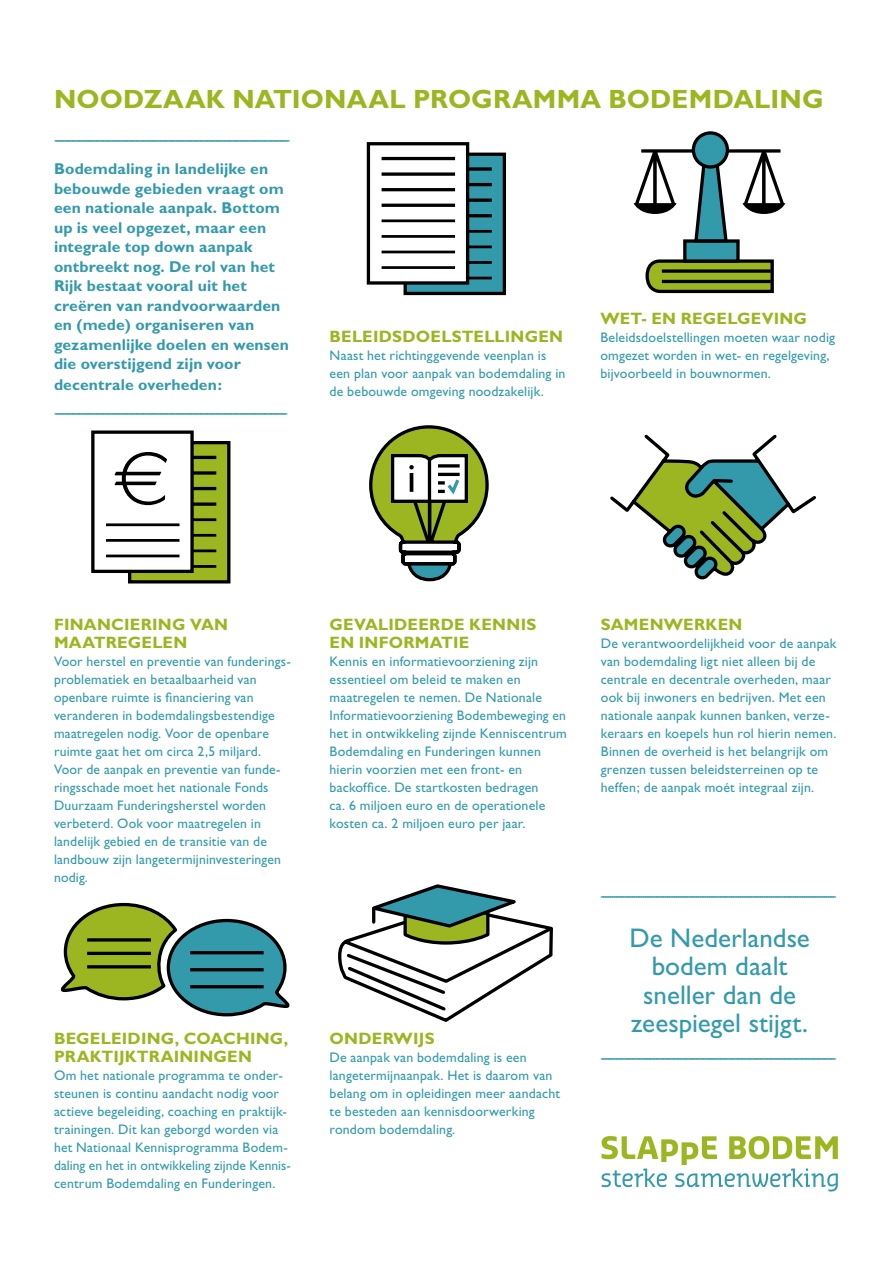
<style>
.page{position:relative;width:893px;height:1263px;background:#fff}
.page>*{position:absolute;margin:0;border:0;box-sizing:border-box;transform-origin:0 0}
.t1{font:27px/28.5px "Gill Sans";color:#339aac;text-align:center}
.t2{font:700 26.55px "Gill Sans";letter-spacing:.005em;color:#9bb620}
.t3{font:700 16.5px/18px "Gill Sans";letter-spacing:.015em;color:#9bb620}
.t4{font:700 15.75px/19.5px "Gill Sans";letter-spacing:.01em;color:#339aac}
.t5{font:13.8px/18px "Gill Sans";letter-spacing:.01em;color:#339aac}
</style>
<div class="page">
<div style="left:130px;top:443px;width:99px;height:139px;background:#9bb620"></div>
<div style="left:128px;top:441px;width:102px;height:142px;border:3px solid #000"></div>
<hr style="left:143px;top:456px;width:73px;height:3px;background:#000">
<svg style="left:194px;top:471px;width:22px;height:4px"></svg>
<hr style="left:143px;top:487px;width:73px;height:3px;background:#000">
<svg style="left:194px;top:502px;width:22px;height:4px"></svg>
<hr style="left:143px;top:518px;width:73px;height:3px;background:#000">
<hr style="left:143px;top:534px;width:73px;height:3px;background:#000">
<hr style="left:143px;top:549px;width:73px;height:3px;background:#000">
<hr style="left:143px;top:565px;width:73px;height:3px;background:#000">
<div style="left:93px;top:432px;width:99px;height:139px;background:#fff"></div>
<div style="left:91px;top:430px;width:103px;height:143px;border:3px solid #000"></div>
<hr style="left:106px;top:523px;width:74px;height:3px;background:#000">
<hr style="left:106px;top:539px;width:74px;height:3px;background:#000">
<hr style="left:106px;top:555px;width:74px;height:2px;background:#000">
<svg style="left:114px;top:452px;width:53px;height:54px"></svg>
<svg style="left:338px;top:884px;width:215px;height:138px"></svg>
<hr style="left:372px;top:908px;width:3px;height:14px;background:#000">
<div style="left:405px;top:154px;width:99px;height:139px;background:#339aac"></div>
<div style="left:404px;top:153px;width:102px;height:142px;border:3px solid #000"></div>
<svg style="left:469px;top:167px;width:23px;height:4px"></svg>
<hr style="left:418px;top:183px;width:74px;height:3px;background:#000">
<hr style="left:418px;top:199px;width:74px;height:3px;background:#000">
<hr style="left:418px;top:214px;width:74px;height:3px;background:#000">
<hr style="left:418px;top:230px;width:74px;height:3px;background:#000">
<hr style="left:418px;top:245px;width:74px;height:3px;background:#000">
<hr style="left:418px;top:261px;width:74px;height:3px;background:#000">
<hr style="left:418px;top:277px;width:74px;height:2px;background:#000">
<div style="left:368px;top:144px;width:100px;height:139px;background:#fff"></div>
<div style="left:367px;top:142px;width:102px;height:143px;border:3px solid #000"></div>
<hr style="left:382px;top:157px;width:73px;height:3px;background:#000">
<svg style="left:382px;top:172px;width:73px;height:4px"></svg>
<hr style="left:382px;top:188px;width:73px;height:3px;background:#000">
<hr style="left:382px;top:204px;width:73px;height:3px;background:#000">
<hr style="left:382px;top:219px;width:73px;height:3px;background:#000">
<hr style="left:382px;top:235px;width:73px;height:3px;background:#000">
<hr style="left:382px;top:251px;width:73px;height:2px;background:#000">
<hr style="left:382px;top:266px;width:73px;height:3px;background:#000">
<svg style="left:678px;top:149px;width:63px;height:4px"></svg>
<svg style="left:645px;top:259px;width:129px;height:35px;background:#7e9029"></svg>
<div style="left:685px;top:241px;width:53px;height:20px;background:#339aac"></div>
<div style="left:683px;top:239px;width:57px;height:24px;border:3px solid #000"></div>
<svg style="left:692px;top:156px;width:38px;height:87px"></svg>
<div style="left:693px;top:133px;width:34px;height:34px;background:#339aac;border-radius:50%"></div>
<div style="left:692px;top:131px;width:37px;height:38px;border:3px solid #000;border-radius:50%"></div>
<svg style="left:662px;top:269px;width:109px;height:4px"></svg>
<hr style="left:662px;top:280px;width:109px;height:3px;background:#000">
<svg style="left:633px;top:149px;width:45px;height:65px"></svg>
<svg style="left:741px;top:149px;width:45px;height:65px"></svg>
<svg style="left:610px;top:434px;width:206px;height:146px"></svg>
<svg style="left:369px;top:425px;width:120px;height:157px"></svg>
<svg style="left:60px;top:902px;width:230px;height:115px"></svg>
<hr style="left:190px;top:951px;width:74px;height:3px;background:#000">
<hr style="left:190px;top:968px;width:74px;height:3px;background:#000">
<hr style="left:190px;top:985px;width:74px;height:3px;background:#000">
<hr style="left:87px;top:938px;width:64px;height:3px;background:#000">
<hr style="left:87px;top:952px;width:64px;height:3px;background:#000">
<hr style="left:87px;top:965px;width:64px;height:3px;background:#000">
<svg style="left:602px;top:1136px;width:236px;height:55px"></svg>
<h2 class="t2" style="left:54px;top:83px;width:771px">NOODZAAK NATIONAAL PROGRAMMA BODEMDALING</h2>
<p class="t5" style="left:54px;top:130px;width:238px">----------------------------------------------------------------------------------------------------------</p>
<p class="t4" style="left:54px;top:159px;width:236px">Bodemdaling in landelijke en bebouwde gebieden vraagt om een nationale aanpak. Bottom up is veel opgezet, maar een integrale top down aanpak ontbreekt nog. De rol van het<br>Rijk bestaat vooral uit het creëren van randvoorwaarden en (mede) organiseren van gezamenlijke doelen en wensen die overstijgend zijn voor</p>
<p class="t4" style="left:54px;top:375px;width:170px">decentrale overheden:</p>
<p class="t5" style="left:54px;top:403px;width:235px">---------------------------------------------------------------------------------------------------------</p>
<p class="t3" style="left:330px;top:327px;width:235px">BELEIDSDOELSTELLINGEN</p>
<p class="t5" style="left:330px;top:346px;width:237px">Naast het richtinggevende veenplan is een plan voor aanpak van bodemdaling in de bebouwde omgeving noodzakelijk.</p>
<p class="t3" style="left:600px;top:309px;width:208px">WET- EN REGELGEVING</p>
<p class="t5" style="left:600px;top:328px;width:236px">Beleidsdoelstellingen moeten waar nodig omgezet worden in wet- en regelgeving, bijvoorbeeld in bouwnormen.</p>
<p class="t3" style="left:54px;top:615px;width:176px">FINANCIERING VAN<br>MAATREGELEN</p>
<p class="t5" style="left:54px;top:652px;width:238px">Voor herstel en preventie van funderings&shy;problematiek en betaalbaarheid van openbare ruimte is financiering van veranderen in bodemdalingsbestendige maatregelen nodig. Voor de openbare ruimte gaat het om circa 2,5 miljard.<br>Voor de aanpak en preventie van funde&shy;ringsschade moet het nationale Fonds Duurzaam Funderingsherstel worden verbeterd. Ook voor maatregelen in landelijk gebied en de transitie van de landbouw zijn langetermijninvesteringen nodig.</p>
<p class="t3" style="left:54px;top:1029px;width:236px">BEGELEIDING, COACHING,<br>PRAKTIJKTRAININGEN</p>
<p class="t5" style="left:54px;top:1066px;width:238px">Om het nationale programma te onder&shy;steunen is continu aandacht nodig voor actieve begeleiding, coaching en praktijk&shy;trainingen. Dit kan geborgd worden via het Nationaal Kennisprogramma Bodem&shy;daling en het in ontwikkeling zijnde Kennis&shy;centrum Bodemdaling en Funderingen.</p>
<p class="t3" style="left:330px;top:615px;width:208px">GEVALIDEERDE KENNIS<br>EN INFORMATIE</p>
<p class="t5" style="left:330px;top:652px;width:239px">Kennis en informatievoorziening zijn essentieel om beleid te maken en maatregelen te nemen. De Nationale Informatievoorziening Bodembeweging en het in ontwikkeling zijnde Kenniscentrum Bodemdaling en Funderingen kunnen hierin voorzien met een front- en backoffice. De startkosten bedragen<br>ca. 6 miljoen euro en de operationele kosten ca. 2 miljoen euro per jaar.</p>
<p class="t3" style="left:330px;top:1029px;width:107px">ONDERWIJS</p>
<p class="t5" style="left:330px;top:1048px;width:232px">De aanpak van bodemdaling is een langetermijnaanpak. Het is daarom van belang om in opleidingen meer aandacht te besteden aan kennisdoorwerking rondom bodemdaling.</p>
<p class="t3" style="left:601px;top:615px;width:143px">SAMENWERKEN</p>
<p class="t5" style="left:601px;top:634px;width:237px">De verantwoordelijkheid voor de aanpak van bodemdaling ligt niet alleen bij de centrale en decentrale overheden, maar ook bij inwoners en bedrijven. Met een nationale aanpak kunnen banken, verze&shy;keraars en koepels hun rol hierin nemen.<br>Binnen de overheid is het belangrijk om grenzen tussen beleidsterreinen op te heffen; de aanpak moét integraal zijn.</p>
<p class="t5" style="left:600px;top:886px;width:238px">----------------------------------------------------------------------------------------------------------</p>
<h1 class="t1" style="left:630px;top:923px;width:182px">De Nederlandse bodem daalt sneller dan de zeespiegel stijgt.</h1>
<p class="t5" style="left:600px;top:1048px;width:238px">----------------------------------------------------------------------------------------------------------</p>
</div>
